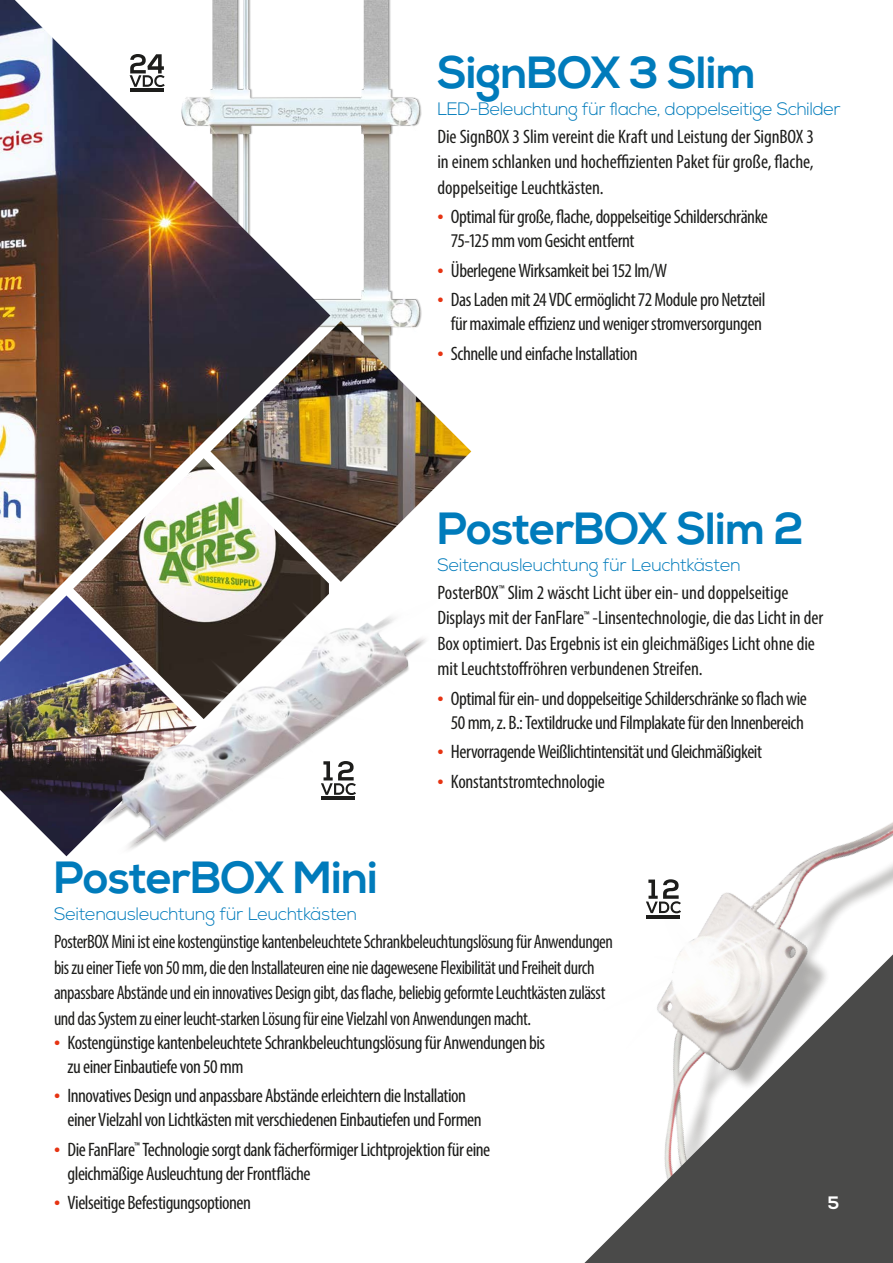
<style>
.page{position:relative;width:893px;height:1263px;background:#fff}
.page>*{position:absolute;margin:0;border:0;box-sizing:border-box;transform-origin:0 0}
.t1{font:700 45px "Nexa";letter-spacing:-.015em;color:#007bbb}
.t2{font:condensed 19.5px/24px "Myriad Pro";letter-spacing:-.025em;color:#1d1d1b}
.t3{font:condensed 19.5px/25.5px "Myriad Pro";letter-spacing:-.025em;color:#1d1d1b;scale:.95 1}
.t4{font:condensed 19.5px/25.5px "Myriad Pro";letter-spacing:-.005em;color:#1d1d1b}
.t5{font:300 18px "Nexa";letter-spacing:-.015em;color:#007bbb}
.t6{font:700 18px "Nexa";color:#fff}
.s1{font-size:24px;color:#e63312}
</style>
<div class="page">
<img style="left:330px;top:0;width:92px;height:321px">
<img style="left:0;top:0;width:330px;height:595px">
<img style="left:646px;top:822px;width:247px;height:132px">
<svg style="left:584px;top:954px;width:309px;height:309px"></svg>
<img style="left:0;top:595px;width:77px;height:261px">
<img style="left:210px;top:321px;width:261px;height:247px">
<img style="left:73px;top:458px;width:256px;height:261px">
<img style="left:77px;top:568px;width:349px;height:281px">
<hr style="left:647px;top:915px;width:33px;height:3px;background:#1d1d1b">
<svg style="left:646px;top:879px;width:35px;height:34px"></svg>
<hr style="left:322px;top:797px;width:33px;height:3px;background:#1d1d1b">
<svg style="left:321px;top:761px;width:35px;height:34px"></svg>
<svg style="left:130px;top:54px;width:35px;height:33px"></svg>
<hr style="left:130px;top:89px;width:34px;height:3px;background:#1d1d1b">
<h1 class="t1" style="left:437px;top:46px;width:321px">SignBOX 3 Slim</h1>
<p class="t5" style="left:437px;top:98px;width:405px">LED-Beleuchtung für flache, doppelseitige Schilder</p>
<p class="t2" style="left:437px;top:123px;width:378px;line-height:25.5px;text-align:justify">Die SignBOX 3 Slim vereint die Kraft und Leistung der SignBOX 3 in einem schlanken und hocheffizienten Paket für große, flache, doppelseitige Leuchtkästen.</p>
<p class="t2" style="left:451px;top:205px;width:318px;text-indent:-14px"><span class="s1">•</span> Optimal für große, flache, doppelseitige Schilderschränke<br>75-125 mm vom Gesicht entfernt</p>
<p class="t2" style="left:437px;top:258px;width:231px"><span class="s1">•</span> Überlegene Wirksamkeit bei 152 lm/W</p>
<p class="t2" style="left:437px;top:287px;width:329px;text-align:center"><span class="s1">•</span> Das Laden mit 24 VDC ermöglicht 72 Module pro Netzteil für maximale effizienz und weniger stromversorgungen</p>
<p class="t2" style="left:437px;top:341px;width:202px"><span class="s1">•</span> Schnelle und einfache Installation</p>
<h1 class="t1" style="left:437px;top:502px;width:368px">PosterBOX Slim 2</h1>
<p class="t5" style="left:437px;top:554px;width:305px">Seitenausleuchtung für Leuchtkästen</p>
<p class="t4" style="left:437px;top:579px;width:387px">PosterBOX<sup>™</sup> Slim 2 wäscht Licht über ein- und doppelseitige Displays mit der FanFlare<sup>™</sup> -Linsentechnologie, die das Licht in der Box optimiert. Das Ergebnis ist ein gleichmäßiges Licht ohne die mit Leuchtstoffröhren verbundenen Streifen.</p>
<p class="t2" style="left:437px;top:686px;width:371px;text-align:center"><span class="s1">•</span> Optimal für ein- und doppelseitige Schilderschränke so flach wie<br>50 mm, z. B.: Textildrucke und Filmplakate für den Innenbereich</p>
<p class="t2" style="left:437px;top:739px;width:326px"><span class="s1">•</span> Hervorragende Weißlichtintensität und Gleichmäßigkeit</p>
<p class="t2" style="left:437px;top:769px;width:169px"><span class="s1">•</span> Konstantstromtechnologie</p>
<h1 class="t1" style="left:54px;top:852px;width:326px">PosterBOX Mini</h1>
<p class="t5" style="left:54px;top:903px;width:305px">Seitenausleuchtung für Leuchtkästen</p>
<p class="t3" style="left:54px;top:929px;width:590px">PosterBOX Mini ist eine kostengünstige kantenbeleuchtete Schrankbeleuchtungslösung für Anwendungen bis zu einer Tiefe von 50 mm, die den Installateuren eine nie dagewesene Flexibilität und Freiheit durch anpassbare Abstände und ein innovatives Design gibt, das flache, beliebig geformte Leuchtkästen zulässt und das System zu einer leucht-starken Lösung für eine Vielzahl von Anwendungen macht.</p>
<p class="t2" style="left:68px;top:1030px;width:479px;text-indent:-14px"><span class="s1">•</span> Kostengünstige kantenbeleuchtete Schrankbeleuchtungslösung für Anwendungen bis zu einer Einbautiefe von 50 mm</p>
<p class="t2" style="left:67px;top:1083px;width:416px;text-indent:-13px"><span class="s1">•</span> Innovatives Design und anpassbare Abstände erleichtern die Installation einer Vielzahl von Lichtkästen mit verschiedenen Einbautiefen und Formen</p>
<p class="t2" style="left:67px;top:1137px;width:424px;text-indent:-13px"><span class="s1">•</span> Die FanFlare<sup>™</sup> Technologie sorgt dank fächerförmiger Lichtprojektion für eine gleichmäßige Ausleuchtung der Frontfläche</p>
<p class="t2" style="left:54px;top:1190px;width:199px"><span class="s1">•</span> Vielseitige Befestigungsoptionen</p>
<p class="t6" style="left:828px;top:1192px;width:13px">5</p>
</div>
